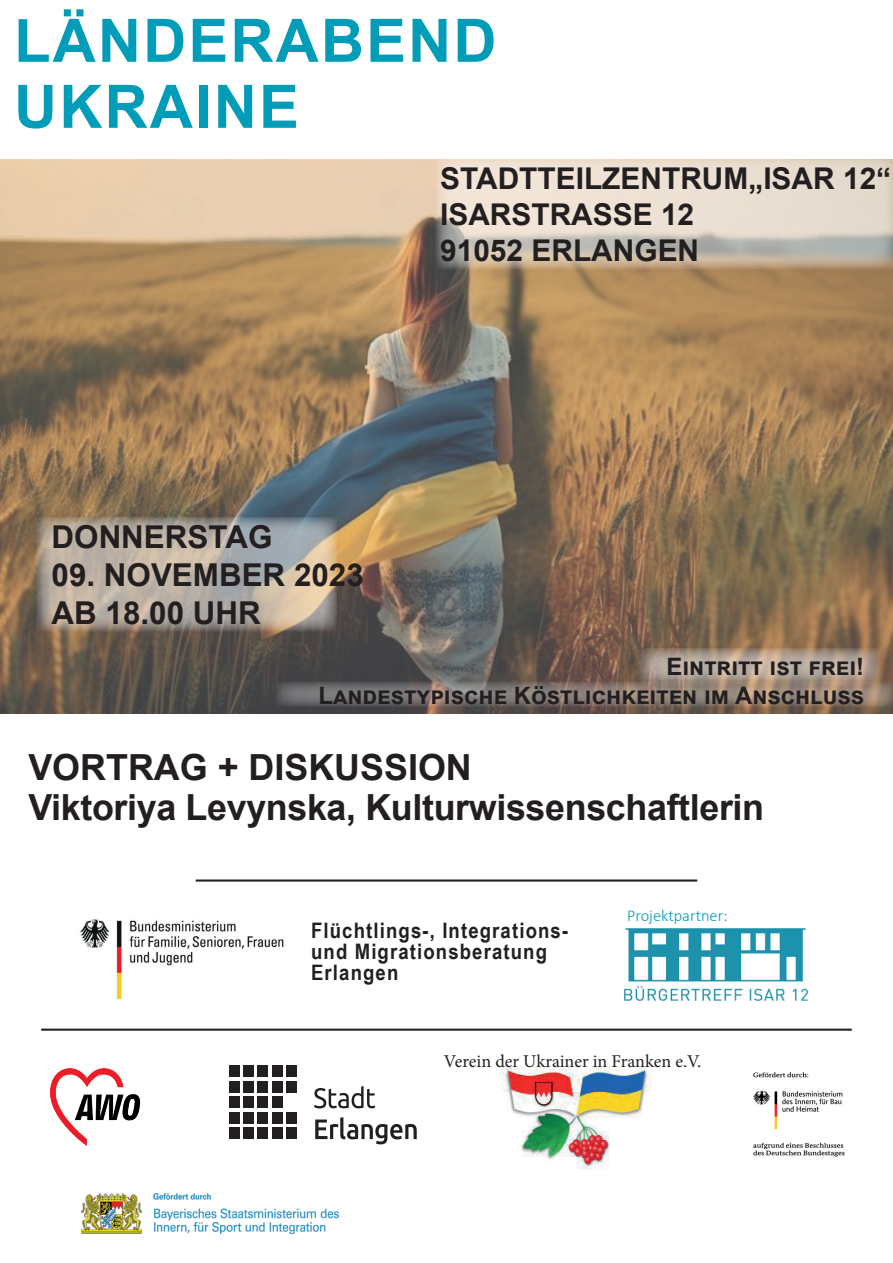
<style>
.page{position:relative;width:893px;height:1263px;background:#fff}
.page>*{position:absolute;margin:0;border:0;box-sizing:border-box;transform-origin:0 0}
.t1{font:700 60px/66px "Arial";letter-spacing:.035em;color:#009cb8}
.t2{font:700 36px/40.5px "Arial";letter-spacing:-.01em;color:#231f20}
.t3{font:700 31.5px/37.8px "Arial";color:#231f20}
.t4{font:700 30px/36px "Arial";color:#231f20}
.t5{font:700 24px/28.8px "Arial";color:#231f20;text-align:right}
.t6{font:700 21.3px/21.3px "Arial Narrow";letter-spacing:.05em;color:#231f20;scale:1.06 1}
.t7{font:18px "Minion Pro";color:#231f20}
.t8{font:300 16.5px "Calibri";color:#009cb8}
</style>
<div class="page">
<img style="left:0;top:159px;width:893px;height:554px">
<svg style="left:436px;top:159px;width:457px;height:111px;fill:#e8ddce"></svg>
<svg style="left:35px;top:517px;width:302px;height:114px"></svg>
<hr style="left:196px;top:879px;width:501px;height:2px;background:#231f20">
<hr style="left:41px;top:1028px;width:811px;height:3px;background:#231f20">
<img style="left:624px;top:929px;width:184px;height:71px">
<svg style="left:314px;top:1086px;width:61px;height:22px"></svg>
<svg style="left:315px;top:1117px;width:102px;height:27px"></svg>
<div style="left:229px;top:1097px;width:10px;height:11px;background:#231f20"></div>
<div style="left:229px;top:1081px;width:10px;height:11px;background:#231f20"></div>
<div style="left:229px;top:1112px;width:10px;height:11px;background:#231f20"></div>
<div style="left:229px;top:1128px;width:10px;height:11px;background:#231f20"></div>
<div style="left:243px;top:1097px;width:11px;height:11px;background:#231f20"></div>
<div style="left:243px;top:1066px;width:11px;height:11px;background:#231f20"></div>
<div style="left:229px;top:1066px;width:10px;height:11px;background:#231f20"></div>
<div style="left:243px;top:1081px;width:11px;height:11px;background:#231f20"></div>
<div style="left:243px;top:1112px;width:11px;height:11px;background:#231f20"></div>
<div style="left:243px;top:1128px;width:11px;height:11px;background:#231f20"></div>
<div style="left:272px;top:1097px;width:10px;height:11px;background:#231f20"></div>
<div style="left:272px;top:1066px;width:10px;height:11px;background:#231f20"></div>
<div style="left:272px;top:1081px;width:10px;height:11px;background:#231f20"></div>
<div style="left:272px;top:1112px;width:10px;height:11px;background:#231f20"></div>
<div style="left:272px;top:1128px;width:10px;height:11px;background:#231f20"></div>
<div style="left:258px;top:1097px;width:10px;height:11px;background:#231f20"></div>
<div style="left:258px;top:1066px;width:10px;height:11px;background:#231f20"></div>
<div style="left:258px;top:1081px;width:10px;height:11px;background:#231f20"></div>
<div style="left:258px;top:1112px;width:10px;height:11px;background:#231f20"></div>
<div style="left:258px;top:1128px;width:10px;height:11px;background:#231f20"></div>
<div style="left:286px;top:1066px;width:11px;height:11px;background:#231f20"></div>
<div style="left:286px;top:1081px;width:11px;height:11px;background:#231f20"></div>
<div style="left:286px;top:1112px;width:11px;height:11px;background:#231f20"></div>
<div style="left:286px;top:1128px;width:11px;height:11px;background:#231f20"></div>
<img style="left:50px;top:1068px;width:91px;height:77px">
<img style="left:753px;top:1072px;width:92px;height:85px">
<img style="left:80px;top:919px;width:204px;height:80px">
<img style="left:80px;top:1193px;width:259px;height:42px">
<img style="left:502px;top:1067px;width:150px;height:103px">
<svg style="left:639px;top:648px;width:241px;height:33px"></svg>
<svg style="left:275px;top:681px;width:618px;height:26px"></svg>
<h1 class="t1" style="left:14px;top:8px;width:484px">LÄNDERABEND<br>UKRAINE</h1>
<p class="t4" style="left:440px;top:161px;width:453px">STADTTEILZENTRUM„ISAR 12“<br>ISARSTRASSE 12<br>91052 ERLANGEN</p>
<p class="t3" style="left:52px;top:518px;width:222px">DONNERSTAG</p>
<p class="t3" style="left:52px;top:556px;width:314px">09. NOVEMBER 2023<br>AB 18.00 UHR</p>
<p class="t5" style="left:318px;top:652px;width:547px">Eintritt ist frei!<br>Landestypische Köstlichkeiten im Anschluss</p>
<p class="t2" style="left:28px;top:747px;width:737px">VORTRAG + DISKUSSION<br>Viktoriya Levynska, Kulturwissenschaftlerin</p>
<p class="t6" style="left:311px;top:918px;width:244px">Flüchtlings-, Integrations&shy;und Migrationsberatung<br>Erlangen</p>
<p class="t8" style="left:627px;top:905px;width:102px">Projektpartner:</p>
<p class="t7" style="left:444px;top:1049px;width:259px">Verein der Ukrainer in Franken e.V.</p>
</div>
